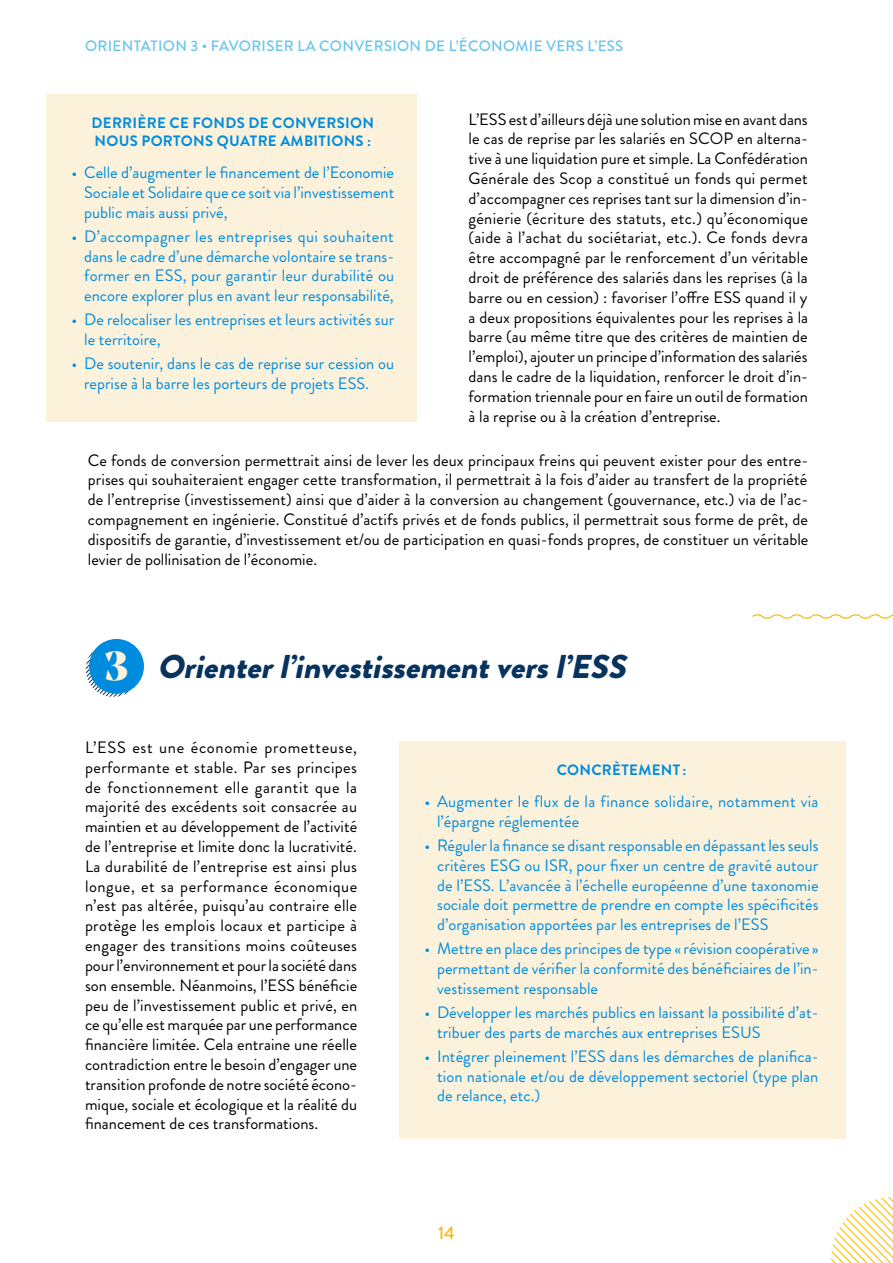
<style>
.page{position:relative;width:893px;height:1263px;background:#fff}
.page>*{position:absolute;margin:0;border:0;box-sizing:border-box;transform-origin:0 0}
.t1{font:39px "Bely Display";color:#fcf1da}
.t2{font:italic 900 33px "Brandon Grotesque";color:#07335e}
.t3{font:500 18px "Brandon Grotesque";color:#fab900}
.t4{font:16.5px/19.8px "Brandon Grotesque";color:#000;text-align:justify}
.t5{font:16.5px/19.8px "Brandon Grotesque";color:#008cde;text-align:justify}
.t6{font:16.5px/19.8px "Brandon Grotesque";letter-spacing:.02em;color:#008cde}
.t7{font:700 15px/18px "Brandon Grotesque";letter-spacing:.02em;color:#008cde}
.t8{font:500 15px "Brandon Grotesque";letter-spacing:.02em;color:#66c5ee}
</style>
<div class="page">
<svg style="left:86px;top:642px;width:55px;height:55px"></svg>
<div style="left:89px;top:639px;width:55px;height:55px;background:#008cde;border-radius:50%"></div>
<svg style="left:831px;top:1197px;width:62px;height:66px"></svg>
<svg style="left:752px;top:614px;width:141px;height:5px"></svg>
<div style="left:47px;top:95px;width:370px;height:327px;background:#fcf1da"></div>
<div style="left:400px;top:741px;width:446px;height:398px;background:#fcf1da"></div>
<p class="t8" style="left:85px;top:36px;width:540px">ORIENTATION 3 • FAVORISER LA CONVERSION DE L’ÉCONOMIE VERS L’ESS</p>
<p class="t4" style="left:469px;top:109px;width:341px">L’ESS est d’ailleurs déjà une solution mise en avant dans le cas de reprise par les salariés en SCOP en alterna&shy;tive à une liquidation pure et simple. La Confédération Générale des Scop a constitué un fonds qui permet d’accompagner ces reprises tant sur la dimension d’in&shy;génierie (écriture des statuts, etc.) qu’économique (aide à l’achat du sociétariat, etc.). Ce fonds devra être accompagné par le renforcement d’un véritable droit de préférence des salariés dans les reprises (à la barre ou en cession) : favoriser l’offre ESS quand il y a deux propositions équivalentes pour les reprises à la barre (au même titre que des critères de maintien de l’emploi), ajouter un principe d’information des salariés dans le cadre de la liquidation, renforcer le droit d’in&shy;formation triennale pour en faire un outil de formation à la reprise ou à la création d’entreprise.</p>
<p class="t4" style="left:88px;top:450px;width:722px">Ce fonds de conversion permettrait ainsi de lever les deux principaux freins qui peuvent exister pour des entre&shy;prises qui souhaiteraient engager cette transformation, il permettrait à la fois d’aider au transfert de la propriété de l’entreprise (investissement) ainsi que d’aider à la conversion au changement (gouvernance, etc.) via de l’ac&shy;compagnement en ingénierie. Constitué d’actifs privés et de fonds publics, il permettrait sous forme de prêt, de dispositifs de garantie, d’investissement et/ou de participation en quasi-fonds propres, de constituer un véritable levier de pollinisation de l’économie.</p>
<p class="t7" style="left:92px;top:114px;width:284px">DERRIÈRE CE FONDS DE CONVERSION<br>NOUS PORTONS QUATRE AMBITIONS :</p>
<p class="t5" style="left:84px;top:163px;width:312px;text-indent:-13px">• Celle d’augmenter le financement de l’Economie Sociale et Solidaire que ce soit via l’investissement public mais aussi privé,</p>
<p class="t5" style="left:84px;top:227px;width:312px;text-indent:-13px">• D’accompagner les entreprises qui souhaitent dans le cadre d’une démarche volontaire se trans&shy;former en ESS, pour garantir leur durabilité ou encore explorer plus en avant leur responsabilité,</p>
<p class="t5" style="left:84px;top:310px;width:311px;text-indent:-13px">• De relocaliser les entreprises et leurs activités sur le territoire,</p>
<p class="t5" style="left:84px;top:354px;width:312px;text-indent:-13px">• De soutenir, dans le cas de reprise sur cession ou reprise à la barre les porteurs de projets ESS.</p>
<h1 class="t1" style="left:105px;top:635px;width:25px">3</h1>
<h2 class="t2" style="left:158px;top:644px;width:479px">Orienterl’investissementversl’ESS</h2>
<p class="t4" style="left:85px;top:738px;width:274px">L’ESS est une économie prometteuse, performante et stable. Par ses principes de fonctionnement elle garantit que la majorité des excédents soit consacrée au maintien et au développement de l’activité de l’entreprise et limite donc la lucrativité.<br>La durabilité de l’entreprise est ainsi plus longue, et sa performance économique n’est pas altérée, puisqu’au contraire elle protège les emplois locaux et participe à engager des transitions moins coûteuses pour l’environnement et pour la société dans son ensemble. Néanmoins, l’ESS bénéficie peu de l’investissement public et privé, en ce qu’elle est marquée par une performance financière limitée. Cela entraine une réelle contradiction entre le besoin d’engager une transition profonde de notre société écono&shy;mique, sociale et écologique et la réalité du financement de ces transformations.</p>
<p class="t7" style="left:557px;top:761px;width:131px">CONCRÈTEMENT :</p>
<p class="t6" style="left:437px;top:792px;width:383px;text-indent:-13px">• Augmenter le flux de la finance solidaire, notamment via l’épargne réglementée</p>
<p class="t5" style="left:437px;top:836px;width:383px;text-indent:-13px">• Réguler la finance se disant responsable en dépassant les seuls critères ESG ou ISR, pour fixer un centre de gravité autour de l’ESS. L’avancée à l’échelle européenne d’une taxonomie sociale doit permettre de prendre en compte les spécificités d’organisation apportées par les entreprises de l’ESS</p>
<p class="t5" style="left:437px;top:939px;width:383px;text-indent:-13px">• Mettre en place des principes de type « révision coopérative » permettant de vérifier la conformité des bénéficiaires de l’in&shy;vestissement responsable</p>
<p class="t5" style="left:437px;top:1002px;width:383px;text-indent:-13px">• Développer les marchés publics en laissant la possibilité d’at&shy;tribuer des parts de marchés aux entreprises ESUS</p>
<p class="t5" style="left:437px;top:1046px;width:383px;text-indent:-13px">• Intégrer pleinement l’ESS dans les démarches de planifica&shy;tion nationale et/ou de développement sectoriel (type plan de relance, etc.)</p>
<p class="t3" style="left:438px;top:1221px;width:18px">14</p>
</div>
